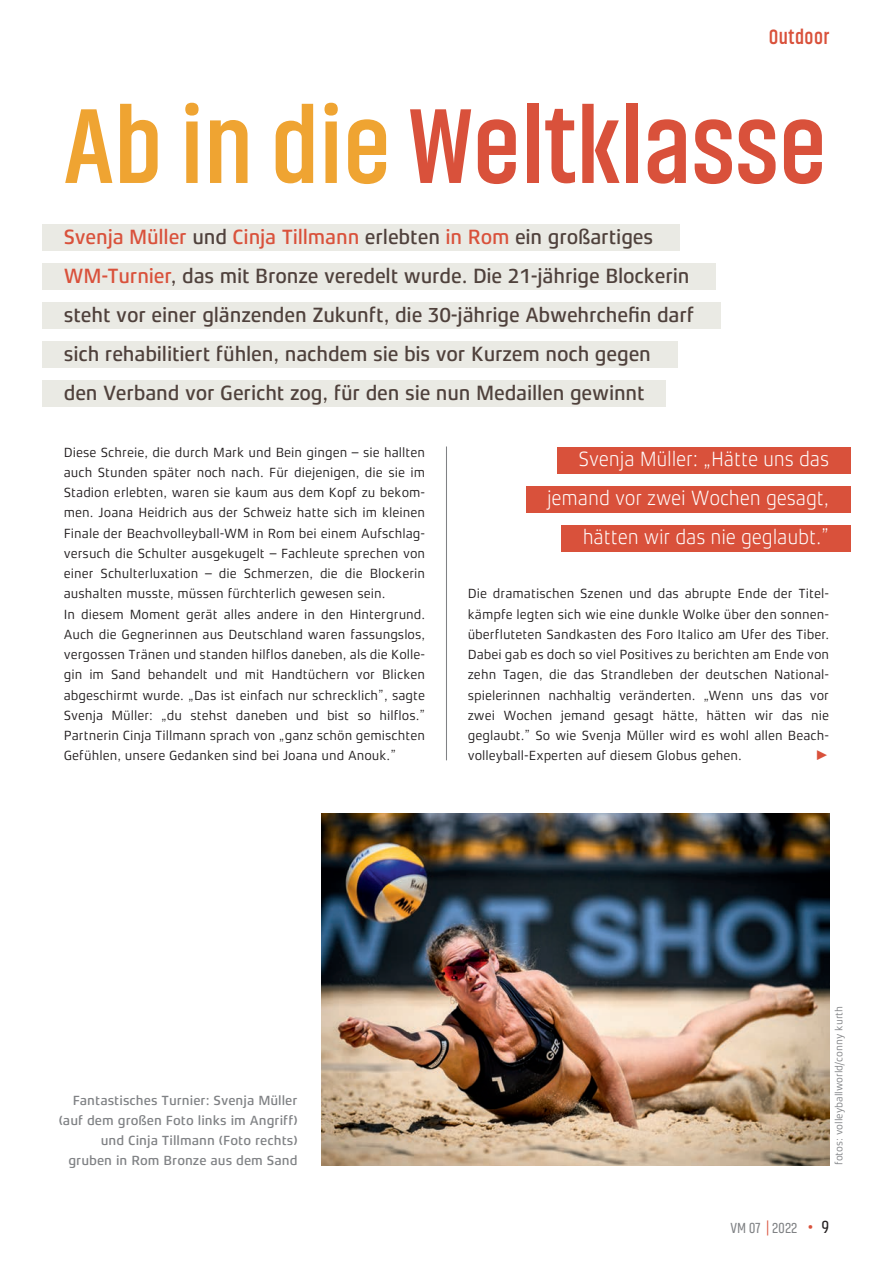
<style>
.page{position:relative;width:893px;height:1263px;background:#fff}
.page>*{position:absolute;margin:0;border:0;box-sizing:border-box;transform-origin:0 0}
.t1{font:700 108px "Akhand";color:#d9513b}
.t2{font:500 21px/39px "Xenois Sans Pro";letter-spacing:-.01em;color:#4f413c;scale:.96 1}
.t3{font:300 21px/39px "Xenois Sans Pro";letter-spacing:-.01em;color:#fff;text-align:right;scale:.95 1}
.t4{font:700 21px "Akhand";letter-spacing:.025em;color:#d9513b;scale:.95 1}
.t5{font:15px "Akhand";color:#808285}
.t6{font:13.5px/20.2px "Xenois Sans Pro";color:#231f20}
.t7{font:500 13.5px/20.2px "Xenois Sans Pro";color:#808285;text-align:right}
.t8{font:13.5px "Mathematical Pi Six";color:#d9513b}
.t9{font:10.5px "Xenois Sans Pro";color:#808285}
.s1{color:#efa432}
.s2{color:#d9513b}
.s3{font-size:24px;color:#d9513b}
.s4{font-size:18px;color:#231f20}
</style>
<div class="page">
<hr style="left:446px;top:446px;width:1px;height:314px;background:#808285">
<img style="left:322px;top:813px;width:507px;height:352px">
<div style="left:43px;top:224px;width:637px;height:27px;background:#eaeae4"></div>
<div style="left:43px;top:263px;width:673px;height:27px;background:#eaeae4"></div>
<div style="left:43px;top:302px;width:678px;height:27px;background:#eaeae4"></div>
<div style="left:43px;top:341px;width:635px;height:27px;background:#eaeae4"></div>
<div style="left:43px;top:380px;width:623px;height:27px;background:#eaeae4"></div>
<div style="left:557px;top:447px;width:293px;height:26px;background:#d9513b"></div>
<div style="left:526px;top:486px;width:324px;height:26px;background:#d9513b"></div>
<div style="left:561px;top:525px;width:289px;height:26px;background:#d9513b"></div>
<h2 class="t4" style="left:769px;top:29px;width:65px">Outdoor</h2>
<h1 class="t1" style="left:64px;top:104px;width:765px"><span class="s1">Ab in die</span> Weltklasse</h1>
<p class="t2" style="left:64px;top:219px;width:658px"><span class="s2">Svenja Müller</span> und <span class="s2">Cinja Tillmann</span> erlebten <span class="s2">in Rom</span> ein großartiges <span class="s2">WM-Turnier</span>, das mit Bronze veredelt wurde. Die 21-jährige Blockerin steht vor einer glänzenden Zukunft, die 30-jährige Abwehrchefin darf sich rehabilitiert fühlen, nachdem sie bis vor Kurzem noch gegen<br>den Verband vor Gericht zog, für den sie nun Medaillen gewinnt</p>
<p class="t6" style="left:64px;top:443px;width:363px">Diese Schreie, die durch Mark und Bein gingen – sie hallten auch Stunden später noch nach. Für diejenigen, die sie im Stadion erlebten, waren sie kaum aus dem Kopf zu bekom&shy;men. Joana Heidrich aus der Schweiz hatte sich im kleinen Finale der Beachvolleyball-WM in Rom bei einem Aufschlag&shy;versuch die Schulter ausgekugelt – Fachleute sprechen von einer Schulterluxation – die Schmerzen, die die Blockerin aushalten musste, müssen fürchterlich gewesen sein.<br>In diesem Moment gerät alles andere in den Hintergrund.<br>Auch die Gegnerinnen aus Deutschland waren fassungslos, vergossen Tränen und standen hilflos daneben, als die Kolle&shy;gin im Sand behandelt und mit Handtüchern vor Blicken abgeschirmt wurde. „Das ist einfach nur schrecklich”, sagte Svenja Müller: „du stehst daneben und bist so hilflos.” Partnerin Cinja Tillmann sprach von „ganz schön gemischten Gefühlen, unsere Gedanken sind bei Joana und Anouk.”</p>
<h2 class="t3" style="left:547px;top:441px;width:298px">Svenja Müller: „Hätte uns das jemand vor zwei Wochen gesagt, hätten wir das nie geglaubt.”</h2>
<p class="t6" style="left:468px;top:585px;width:363px;text-align:justify">Die dramatischen Szenen und das abrupte Ende der Titel&shy;kämpfe legten sich wie eine dunkle Wolke über den sonnen&shy;überfluteten Sandkasten des Foro Italico am Ufer des Tiber.<br>Dabei gab es doch so viel Positives zu berichten am Ende von zehn Tagen, die das Strandleben der deutschen National&shy;spielerinnen nachhaltig veränderten. „Wenn uns das vor zwei Wochen jemand gesagt hätte, hätten wir das nie geglaubt.” So wie Svenja Müller wird es wohl allen Beach&shy;volleyball-Experten auf diesem Globus gehen.</p>
<p class="t8" style="left:817px;top:750px;width:13px">-</p>
<p class="t7" style="left:59px;top:1091px;width:240px">Fantastisches Turnier: Svenja Müller (auf dem großen Foto links im Angriff) und Cinja Tillmann (Foto rechts) gruben in Rom Bronze aus dem Sand</p>
<p class="t9" style="left:835px;top:1165px;width:161px;rotate:-90deg">fotos: volleyballworld/conny kurth</p>
<p class="t5" style="left:730px;top:1219px;width:100px">VM 07 <span class="s2">|</span> 2022 <span class="s3">•</span> <span class="s4">9</span></p>
</div>
